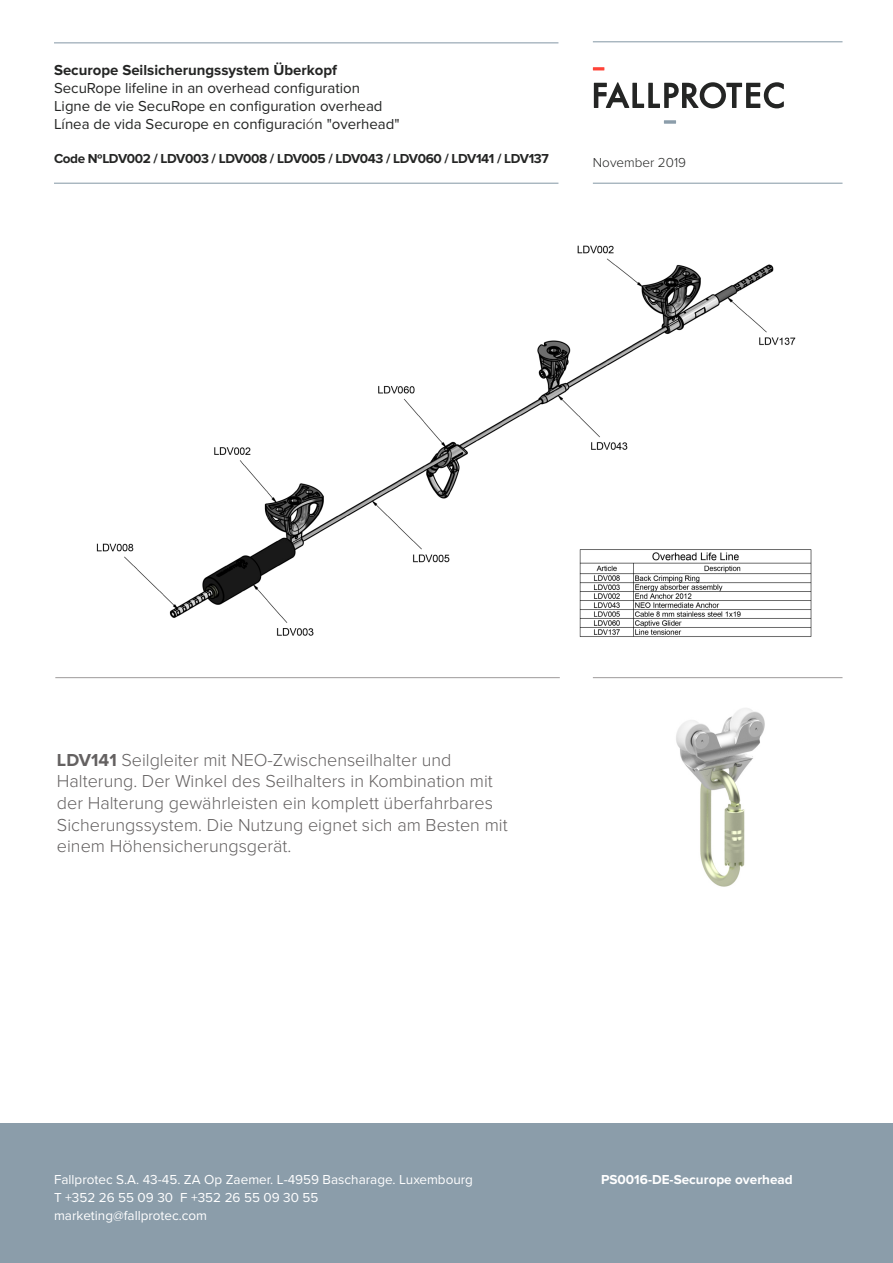
<style>
.page{position:relative;width:893px;height:1263px;background:#fff}
.page>*{position:absolute;margin:0;border:0;box-sizing:border-box;transform-origin:0 0}
.t1{font:300 18px/21.6px "Proxima Nova";color:#646161}
.t2{font:15px/18px "Proxima Nova";color:#242524}
.t3{font:700 15px "Proxima Nova";color:#242524}
.t4{font:13.5px/18px "Proxima Nova";color:#fff}
.t5{font:700 13.5px "Proxima Nova";letter-spacing:-.03em;color:#242524}
.t6{font:700 13.5px "Proxima Nova";color:#fff}
.t7{font:300 13.5px "Proxima Nova";color:#242524}
.s1{font-weight:300}
.s2{font-weight:700}
</style>
<div class="page">
<hr style="left:54px;top:42px;width:504px;height:1px;background:#8b9daa">
<hr style="left:54px;top:183px;width:504px;height:1px;background:#8b9daa">
<hr style="left:593px;top:41px;width:249px;height:1px;background:#8b9daa">
<hr style="left:593px;top:183px;width:249px;height:1px;background:#8b9daa">
<div style="left:0;top:1124px;width:893px;height:139px;background:#8b9daa"></div>
<svg style="left:664px;top:120px;width:12px;height:4px"></svg>
<svg style="left:594px;top:82px;width:190px;height:26px"></svg>
<svg style="left:593px;top:67px;width:11px;height:3px"></svg>
<hr style="left:55px;top:677px;width:505px;height:1px;background:#a4a0a0">
<hr style="left:593px;top:677px;width:249px;height:1px;background:#a4a0a0">
<img style="left:96px;top:245px;width:716px;height:392px">
<img style="left:676px;top:708px;width:89px;height:179px">
<p class="t3" style="left:54px;top:61px;width:285px">Securope Seilsicherungssystem Überkopf</p>
<p class="t2" style="left:54px;top:79px;width:347px">SecuRope lifeline in an overhead configuration<br>Ligne de vie SecuRope en configuration overhead<br>Línea de vida Securope en configuraci<span class="s1">ó</span>n "overhead"</p>
<p class="t5" style="left:54px;top:151px;width:496px">Code NºLDV002 / LDV003 / LDV008 / LDV005 / LDV043 / LDV060 / LDV141 / LDV137</p>
<p class="t7" style="left:593px;top:154px;width:95px">November 2019</p>
<p class="t1" style="left:57px;top:749px;width:452px"><span class="s2">LDV141</span> Seilgleiter mit NEO-Zwischenseilhalter und Halterung. Der Winkel des Seilhalters in Kombination mit der Halterung gewährleisten ein komplett überfahrbares Sicherungssystem. Die Nutzung eignet sich am Besten mit einem Höhensicherungsgerät.</p>
<p class="t4" style="left:54px;top:1171px;width:421px">Fallprotec S.A. 43-45. ZA Op Zaemer. L-4959 Bascharage. Luxembourg<br>T +352 26 55 09 30 F +352 26 55 09 30 55 marketing@fallprotec.com</p>
<p class="t6" style="left:601px;top:1172px;width:193px">PS0016-DE-Securope overhead</p>
</div>
